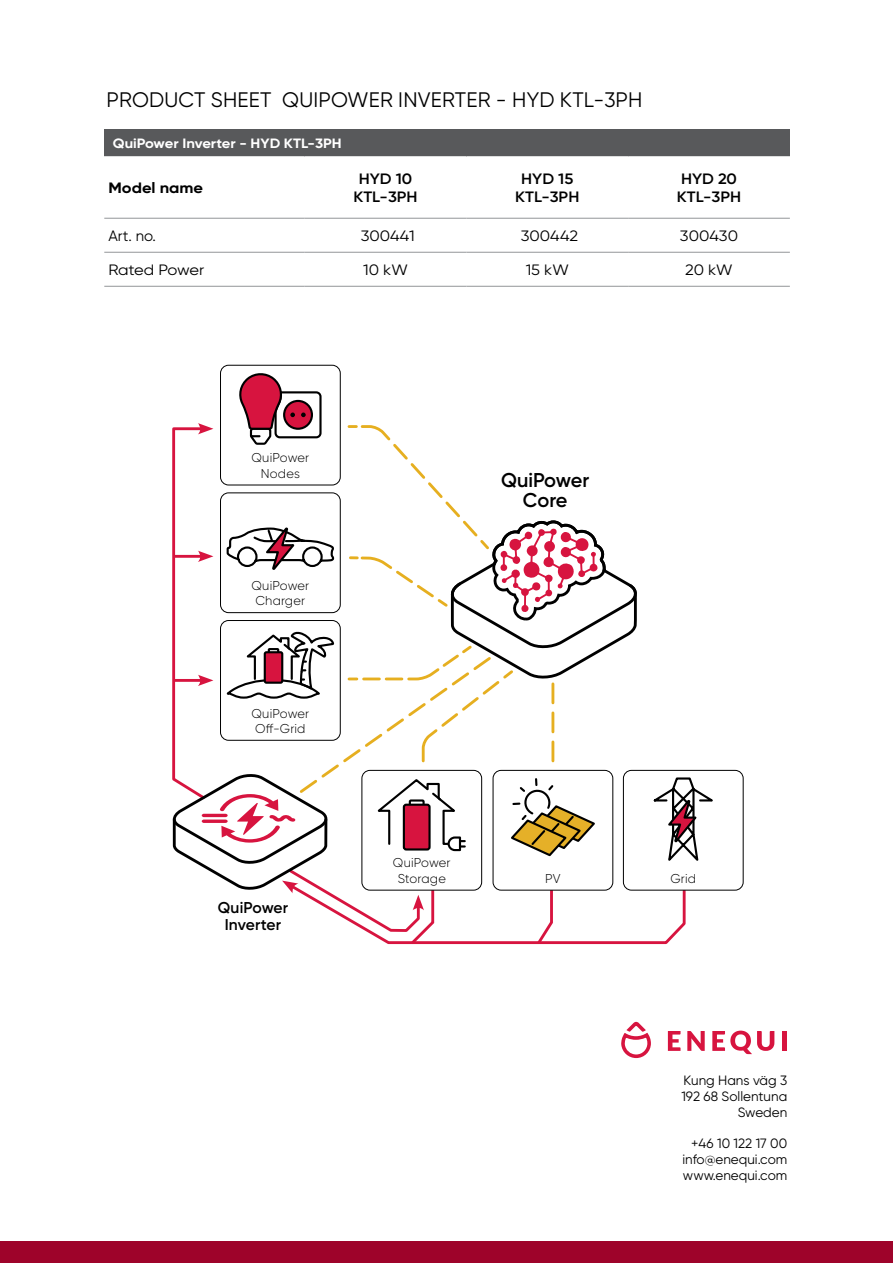
<style>
.page{position:relative;width:893px;height:1263px;background:#fff}
.page>*{position:absolute;margin:0;border:0;box-sizing:border-box;transform-origin:0 0}
.t1{font:21px "Gilroy";letter-spacing:.01em;color:#000}
.t2{font:600 19.95px/20px "Gilroy";letter-spacing:-.005em;color:#000;text-align:center}
.t3{font:600 15.6px/17.1px "Gilroy";letter-spacing:.005em;color:#000;text-align:center}
.t4{font:600 15px/18px "Gilroy";color:#000;text-align:center;scale:1.1 1}
.t5{font:15px "Gilroy";color:#000;scale:1.1 1}
.t6{font:15px "Gilroy";letter-spacing:-.02em;color:#000;scale:1.1 1}
.t7{font:700 15px "Gilroy";color:#000;scale:1.1 1}
.t8{font:15px "Gilroy";color:#000}
.t9{font:13.5px/15.8px "Gilroy";color:#000;text-align:right}
.t10{font:700 13.5px "Gilroy";color:#fff;scale:1.1 1}
.t11{font:300 12.9px/15.5px "Gilroy";letter-spacing:.01em;color:#000;text-align:center}
</style>
<div class="page">
<div style="left:0;top:1242px;width:893px;height:21px;background:#9e032a"></div>
<svg style="left:621px;top:1022px;width:30px;height:36px"></svg>
<svg style="left:668px;top:1031px;width:12px;height:20px"></svg>
<svg style="left:687px;top:1031px;width:18px;height:20px"></svg>
<svg style="left:712px;top:1030px;width:62px;height:24px"></svg>
<div style="left:782px;top:1031px;width:5px;height:20px;background:#d7143f"></div>
<div style="left:623px;top:770px;width:120px;height:120px;border:1px solid #000;border-radius:8px"></div>
<svg style="left:172px;top:370px;width:547px;height:575px"></svg>
<div style="left:104px;top:129px;width:686px;height:28px;background:#58595b"></div>
<hr style="left:104px;top:286px;width:201px;height:1px;background:#939598">
<hr style="left:305px;top:286px;width:161px;height:1px;background:#939598">
<hr style="left:466px;top:286px;width:162px;height:1px;background:#939598">
<hr style="left:628px;top:286px;width:162px;height:1px;background:#939598">
<hr style="left:104px;top:218px;width:201px;height:1px;background:#939598">
<hr style="left:305px;top:218px;width:161px;height:1px;background:#939598">
<hr style="left:466px;top:218px;width:162px;height:1px;background:#939598">
<hr style="left:628px;top:218px;width:162px;height:1px;background:#939598">
<hr style="left:104px;top:252px;width:201px;height:1px;background:#939598">
<hr style="left:305px;top:252px;width:161px;height:1px;background:#939598">
<hr style="left:466px;top:252px;width:162px;height:1px;background:#939598">
<hr style="left:628px;top:252px;width:162px;height:1px;background:#939598">
<hr style="left:104px;top:156px;width:201px;height:1px;background:#fff">
<hr style="left:305px;top:156px;width:161px;height:1px;background:#fff">
<hr style="left:466px;top:156px;width:162px;height:1px;background:#fff">
<hr style="left:628px;top:156px;width:162px;height:1px;background:#fff">
<h1 class="t1" style="left:106px;top:86px;width:538px">PRODUCT SHEET QUIPOWER INVERTER - HYD KTL-3PH</h1>
<p class="t10" style="left:113px;top:135px;width:210px">QuiPower Inverter - HYD KTL-3PH</p>
<p class="t7" style="left:109px;top:179px;width:88px">Model name</p>
<p class="t4" style="left:353px;top:170px;width:60px">HYD 10<br>KTL-3PH</p>
<p class="t4" style="left:515px;top:170px;width:60px">HYD 15<br>KTL-3PH</p>
<p class="t4" style="left:677px;top:170px;width:60px;text-align:left">HYD 20<br>KTL-3PH</p>
<p class="t8" style="left:109px;top:227px;width:49px">Art. no.</p>
<p class="t5" style="left:361px;top:227px;width:51px">300441</p>
<p class="t5" style="left:521px;top:227px;width:54px">300442</p>
<p class="t5" style="left:680px;top:227px;width:54px">300430</p>
<p class="t6" style="left:109px;top:261px;width:89px">Rated Power</p>
<p class="t5" style="left:363px;top:261px;width:42px">10 kW</p>
<p class="t5" style="left:526px;top:261px;width:41px">15 kW</p>
<p class="t5" style="left:685px;top:261px;width:45px">20 kW</p>
<p class="t11" style="left:251px;top:450px;width:59px">QuiPower<br>Nodes</p>
<p class="t11" style="left:251px;top:577px;width:59px">QuiPower<br>Charger</p>
<p class="t11" style="left:251px;top:705px;width:59px;text-align:left">QuiPower<br>Off-Grid</p>
<p class="t3" style="left:218px;top:899px;width:72px">QuiPower<br>Inverter</p>
<h2 class="t2" style="left:501px;top:470px;width:90px">QuiPower<br>Core</h2>
<p class="t11" style="left:393px;top:855px;width:59px">QuiPower<br>Storage</p>
<p class="t11" style="left:545px;top:870px;width:17px">PV</p>
<p class="t11" style="left:670px;top:870px;width:27px">Grid</p>
<p class="t9" style="left:681px;top:1072px;width:107px">Kung Hans väg 3<br>192 68 Sollentuna<br>Sweden</p>
<p class="t9" style="left:682px;top:1135px;width:106px;text-align:justify;text-indent:9px">+46 10 122 17 00 info@enequi.com www.enequi.com</p>
</div>
